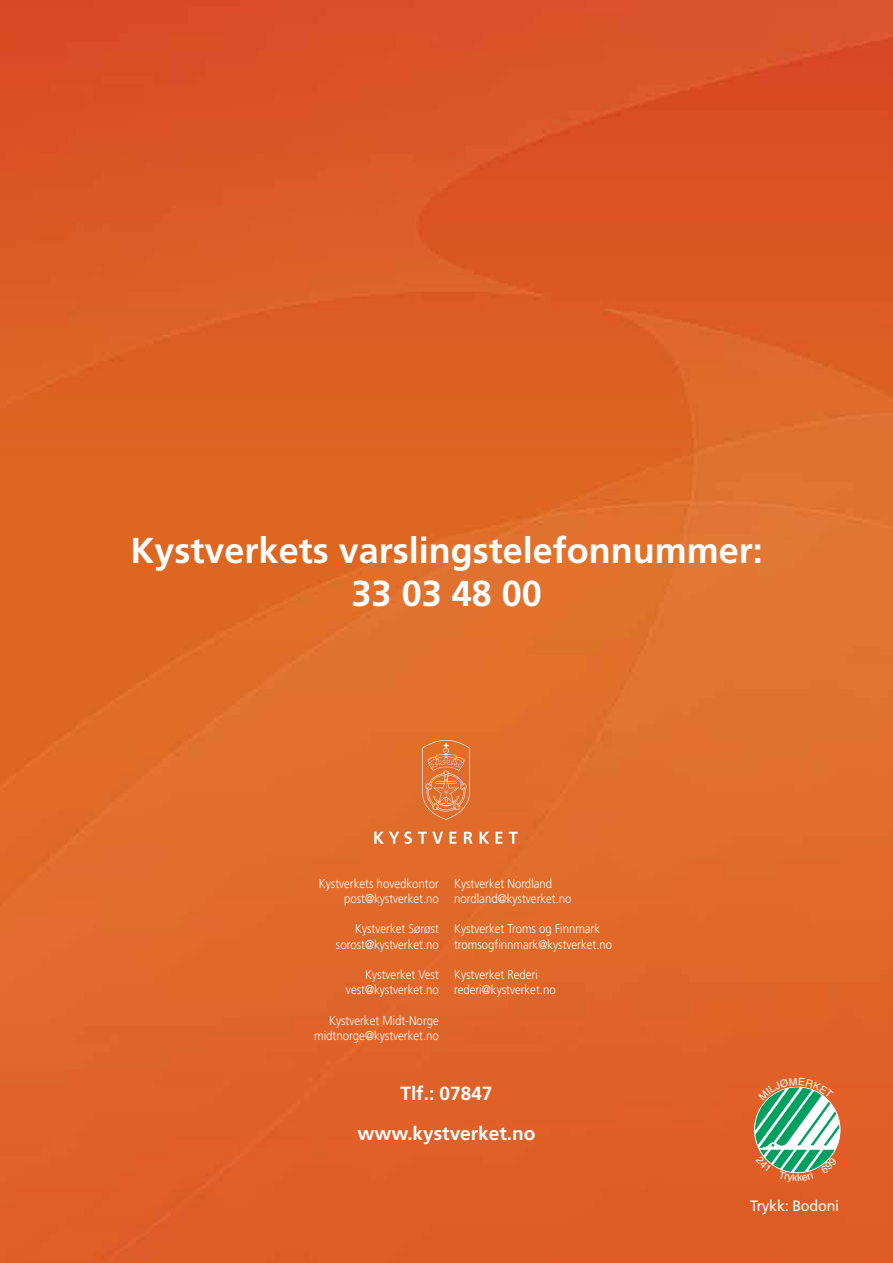
<style>
.page{position:relative;width:893px;height:1263px;background:#fff}
.page>*{position:absolute;margin:0;border:0;box-sizing:border-box;transform-origin:0 0}
.t1{font:700 36px/43.2px "Frutiger";color:#fff;text-align:center}
.t2{font:700 19.05px "Frutiger";color:#fff}
.t3{font:15px "Frutiger";letter-spacing:-.015em;color:#fff;scale:.96 1}
.t4{font:300 12.75px/15.3px "Frutiger";color:#fff;text-align:right;scale:.9 1}
</style>
<div class="page">
<img style="left:0;top:0;width:893px;height:1263px">
<svg style="left:422px;top:740px;width:48px;height:80px;background:#e38147"></svg>
<svg style="left:374px;top:831px;width:38px;height:13px"></svg>
<svg style="left:418px;top:832px;width:25px;height:12px"></svg>
<svg style="left:449px;top:832px;width:7px;height:12px"></svg>
<svg style="left:464px;top:832px;width:9px;height:12px"></svg>
<svg style="left:480px;top:832px;width:9px;height:12px"></svg>
<svg style="left:496px;top:832px;width:6px;height:12px"></svg>
<svg style="left:509px;top:832px;width:9px;height:12px"></svg>
<svg style="left:755px;top:1078px;width:84px;height:105px"></svg>
<h1 class="t1" style="left:131px;top:529px;width:634px">Kystverkets varslingstelefonnummer:<br>33 03 48 00</h1>
<p class="t4" style="left:319px;top:876px;width:135px">Kystverkets hovedkontor post@kystverket.no</p>
<p class="t4" style="left:336px;top:921px;width:116px">Kystverket Sørøst sorost@kystverket.no</p>
<p class="t4" style="left:346px;top:967px;width:105px">Kystverket Vest vest@kystverket.no</p>
<p class="t4" style="left:314px;top:1013px;width:140px">Kystverket Midt-Norge midtnorge@kystverket.no</p>
<p class="t4" style="left:454px;top:876px;width:132px;text-align:left">Kystverket Nordland nordland@kystverket.no</p>
<p class="t4" style="left:454px;top:921px;width:177px;text-align:left">Kystverket Troms og Finnmark tromsogfinnmark@kystverket.no</p>
<p class="t4" style="left:454px;top:967px;width:114px;text-align:left">Kystverket Rederi rederi@kystverket.no</p>
<h2 class="t2" style="left:400px;top:1082px;width:94px">Tlf.: 07847</h2>
<h2 class="t2" style="left:358px;top:1122px;width:179px">www.kystverket.no</h2>
<p class="t3" style="left:750px;top:1197px;width:94px">Trykk: Bodoni</p>
</div>
